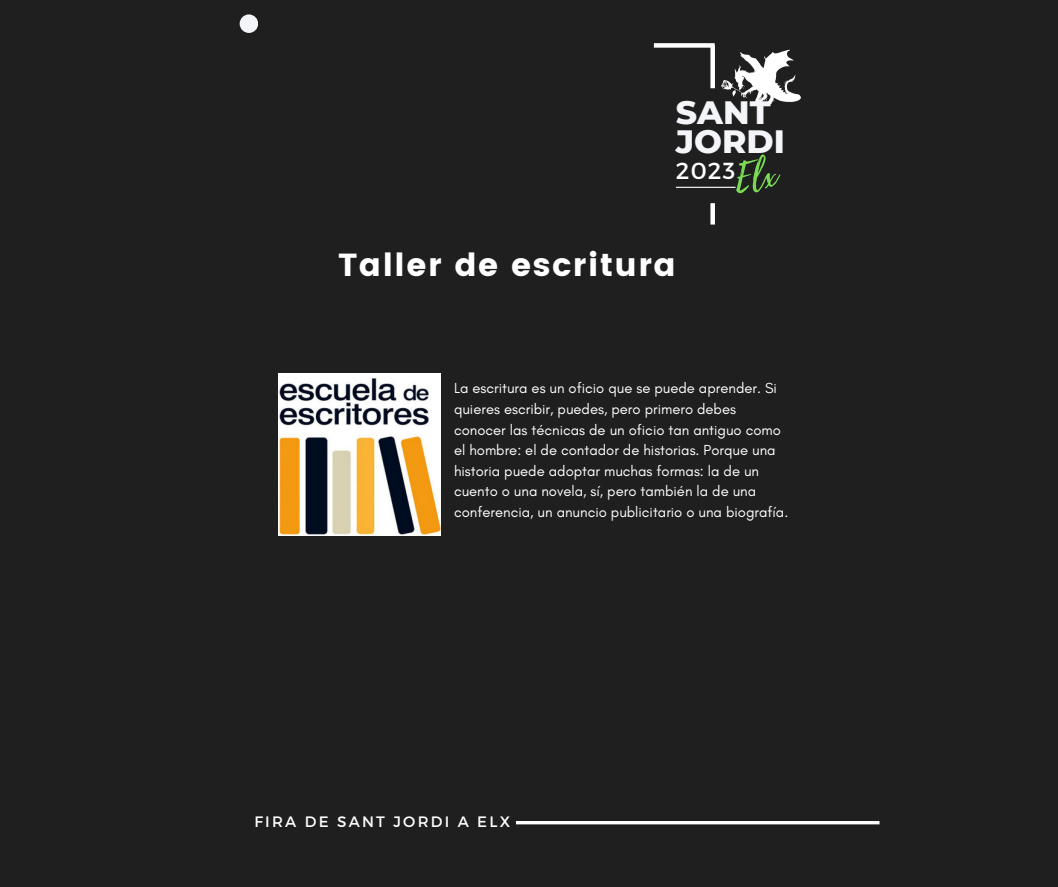
<style>
.page{position:relative;width:1058px;height:887px;background:#fff}
.page>*{position:absolute;margin:0;border:0;box-sizing:border-box;transform-origin:0 0}
.t1{font:800 33px/29px "Montserrat";color:#f3f5f9}
.t2{font:31.8px "Poppins";letter-spacing:.05em;color:#fff}
.t3{font:23.25px "Montserrat";color:#fff}
.t4{font:15.15px "Montserrat";letter-spacing:.15em;color:#fff}
.t5{font:14.85px/20.5px "Glacial Indifference";color:#fff}
</style>
<div class="page">
<div style="left:0;top:0;width:1058px;height:886px;background:#1f1f1f"></div>
<div style="left:240px;top:14px;width:18px;height:19px;background:#f3f5f9;border-radius:50%"></div>
<hr style="left:516px;top:821px;width:363px;height:3px;background:#fff">
<hr style="left:676px;top:187px;width:59px;height:1px;background:#fff">
<div style="left:654px;top:43px;width:60px;height:5px;background:#fff"></div>
<img style="left:709px;top:43px;width:92px;height:62px">
<img style="left:709px;top:154px;width:72px;height:71px">
<img style="left:278px;top:373px;width:162px;height:162px">
<h1 class="t1" style="left:676px;top:98px;width:111px">SANT<br>JORDI</h1>
<h3 class="t3" style="left:676px;top:155px;width:61px">2023</h3>
<h2 class="t2" style="left:338px;top:247px;width:339px">Taller de escritura</h2>
<p class="t5" style="left:454px;top:378px;width:336px">La escritura es un oficio que se puede aprender. Si quieres escribir, puedes, pero primero debes conocer las técnicas de un oficio tan antiguo como el hombre: el de contador de historias. Porque una historia puede adoptar muchas formas: la de un cuento o una novela, sí, pero también la de una conferencia, un anuncio publicitario o una biografía.</p>
<p class="t4" style="left:254px;top:811px;width:257px">FIRA DE SANT JORDI A ELX</p>
</div>
